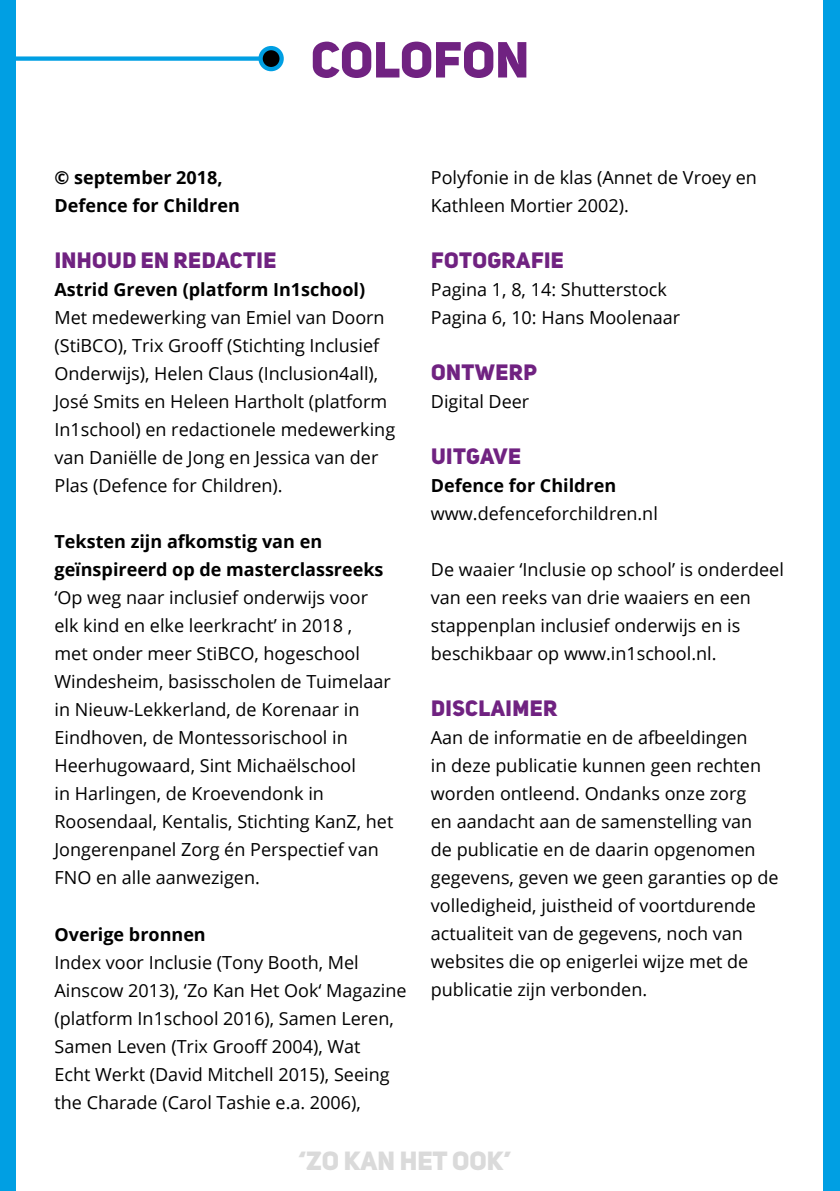
<style>
.page{position:relative;width:840px;height:1191px;background:#fff}
.page>*{position:absolute;margin:0;border:0;box-sizing:border-box;transform-origin:0 0}
.t1{font:50px "Uni Sans Heavy CAPS";color:#702281}
.t2{font:26px "Uni Sans Heavy CAPS";color:#dadada}
.t3{font:22px "Uni Sans Heavy CAPS";letter-spacing:.02em;color:#702281}
.t4{font:18px/28px "Open Sans";color:#000}
.t5{font:700 18px/28px "Open Sans";color:#000}
</style>
<div class="page">
<div style="left:0;top:0;width:15px;height:1191px;background:#009fe3"></div>
<div style="left:823px;top:0;width:16px;height:1191px;background:#009fe3"></div>
<div style="left:0;top:56px;width:271px;height:5px;background:#009fe3"></div>
<svg style="left:260px;top:48px;width:21px;height:21px"></svg>
<div style="left:258px;top:46px;width:25px;height:25px;border:4px solid #009fe3;border-radius:50%"></div>
<h1 class="t1" style="left:310px;top:28px;width:220px">COLOFON</h1>
<p class="t5" style="left:54px;top:163px;width:187px">© september 2018,<br>Defence for Children</p>
<p class="t3" style="left:55px;top:246px;width:223px">INHOUD EN REDACTIE</p>
<p class="t5" style="left:54px;top:275px;width:312px">Astrid Greven (platform In1school)</p>
<p class="t4" style="left:54px;top:303px;width:342px">Met medewerking van Emiel van Doorn (StiBCO), Trix Grooff (Stichting Inclusief Onderwijs), Helen Claus (Inclusion4all), José Smits en Heleen Hartholt (platform In1school) en redactionele medewerking van Daniëlle de Jong en Jessica van der Plas (Defence for Children).</p>
<p class="t5" style="left:54px;top:527px;width:330px">Teksten zijn afkomstig van en geïnspireerd op de masterclassreeks</p>
<p class="t4" style="left:54px;top:583px;width:340px">‘Op weg naar inclusief onderwijs voor elk kind en elke leerkracht’ in 2018 ,<br>met onder meer StiBCO, hogeschool Windesheim, basisscholen de Tuimelaar in Nieuw-Lekkerland, de Korenaar in Eindhoven, de Montessorischool in Heerhugowaard, Sint Michaëlschool<br>in Harlingen, de Kroevendonk in Roosendaal, Kentalis, Stichting KanZ, het Jongerenpanel Zorg én Perspectief van FNO en alle aanwezigen.</p>
<p class="t5" style="left:54px;top:919px;width:153px">Overige bronnen</p>
<p class="t4" style="left:54px;top:947px;width:353px">Index voor Inclusie (Tony Booth, Mel Ainscow 2013), ‘Zo Kan Het Ook‘ Magazine (platform In1school 2016), Samen Leren, Samen Leven (Trix Grooff 2004), Wat<br>Echt Werkt (David Mitchell 2015), Seeing the Charade (Carol Tashie e.a. 2006),</p>
<p class="t4" style="left:430px;top:163px;width:327px">Polyfonie in de klas (Annet de Vroey en<br>Kathleen Mortier 2002).</p>
<p class="t3" style="left:431px;top:246px;width:134px">FOTOGRAFIE</p>
<p class="t4" style="left:430px;top:275px;width:251px">Pagina 1, 8, 14: Shutterstock<br>Pagina 6, 10: Hans Moolenaar</p>
<p class="t3" style="left:431px;top:358px;width:107px">ONTWERP</p>
<p class="t4" style="left:430px;top:387px;width:100px">Digital Deer</p>
<p class="t3" style="left:431px;top:442px;width:91px">UITGAVE</p>
<p class="t5" style="left:430px;top:471px;width:187px">Defence for Children</p>
<p class="t4" style="left:430px;top:499px;width:228px">www.defenceforchildren.nl</p>
<p class="t4" style="left:430px;top:555px;width:354px">De waaier ‘Inclusie op school’ is onderdeel van een reeks van drie waaiers en een stappenplan inclusief onderwijs en is beschikbaar op www.in1school.nl.</p>
<p class="t3" style="left:431px;top:694px;width:128px">DISCLAIMER</p>
<p class="t4" style="left:430px;top:723px;width:349px">Aan de informatie en de afbeeldingen<br>in deze publicatie kunnen geen rechten worden ontleend. Ondanks onze zorg<br>en aandacht aan de samenstelling van<br>de publicatie en de daarin opgenomen gegevens, geven we geen garanties op de volledigheid, juistheid of voortdurende actualiteit van de gegevens, noch van websites die op enigerlei wijze met de publicatie zijn verbonden.</p>
<h2 class="t2" style="left:298px;top:1144px;width:214px">‘ZO KAN HET OOK’</h2>
</div>
